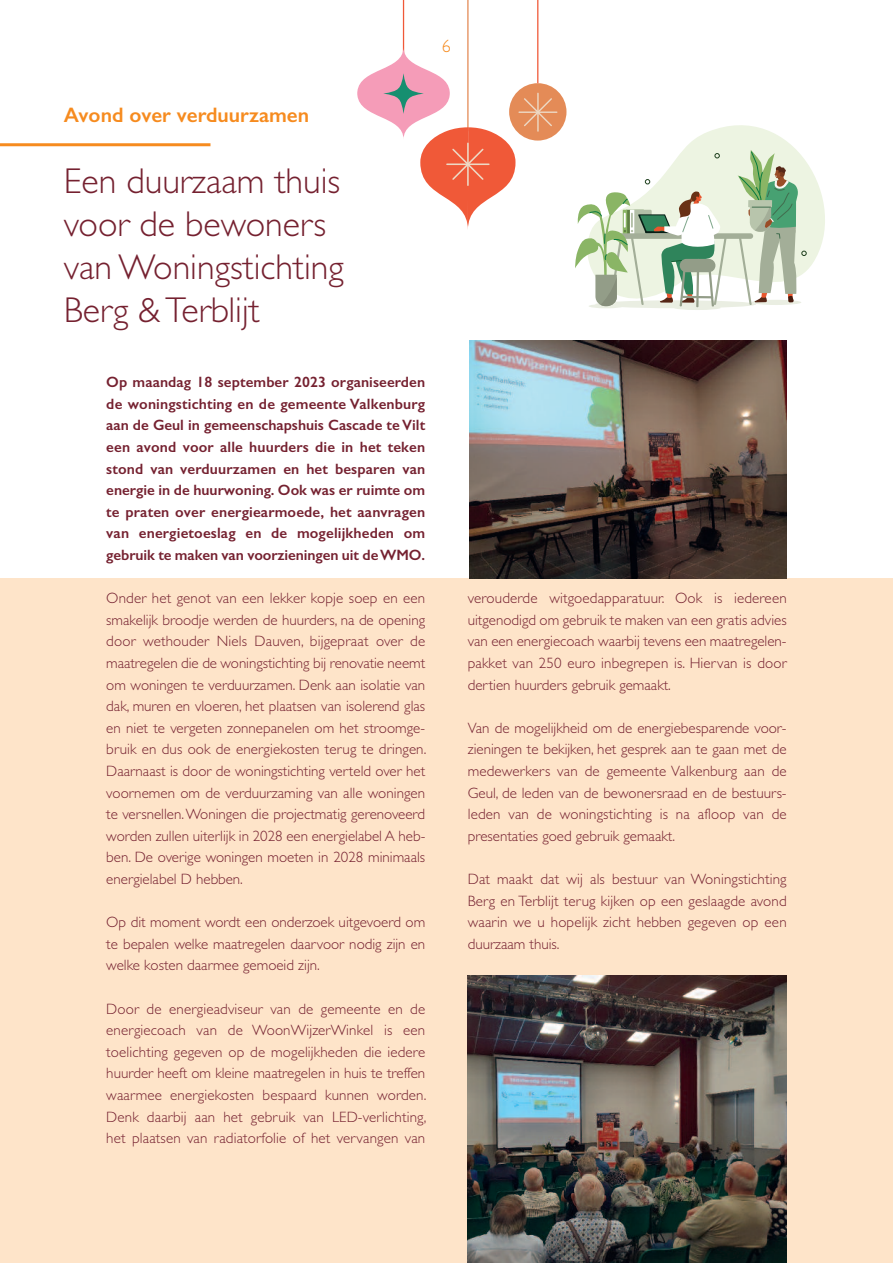
<style>
.page{position:relative;width:893px;height:1263px;background:#fff}
.page>*{position:absolute;margin:0;border:0;box-sizing:border-box;transform-origin:0 0}
.t1{font:300 36px/43.2px "Gill Sans";color:#752130}
.t2{font:600 21px "Gill Sans";color:#f68b1f}
.t3{font:300 18px "Gill Sans";color:#f68b1f}
.t4{font:300 15px/21.6px "Gill Sans";color:#752130;text-align:justify}
.t5{font:600 15px/21.6px "Gill Sans";letter-spacing:-.005em;color:#752130;text-align:justify}
</style>
<div class="page">
<div style="left:0;top:578px;width:893px;height:685px;background:#fee4c9"></div>
<hr style="left:0;top:143px;width:210px;height:3px;background:#f68b1f">
<img style="left:469px;top:341px;width:318px;height:237px">
<img style="left:468px;top:975px;width:319px;height:288px">
<svg style="left:591px;top:125px;width:234px;height:185px"></svg>
<svg style="left:715px;top:153px;width:5px;height:5px"></svg>
<svg style="left:645px;top:179px;width:5px;height:5px"></svg>
<div style="left:595px;top:300px;width:161px;height:8px;background:#eaeee2;border-radius:50%"></div>
<hr style="left:674px;top:306px;width:47px;height:4px;background:#eaeee2;border-radius:50%">
<div style="left:604px;top:233px;width:149px;height:6px;background:#a3ae98;border-radius:3px"></div>
<hr style="left:589px;top:304px;width:35px;height:4px;background:#eaeee2;border-radius:50%">
<svg style="left:738px;top:150px;width:68px;height:155px;background:#becfb6"></svg>
<svg style="left:575px;top:190px;width:152px;height:117px"></svg>
<hr style="left:467px;top:0;width:2px;height:131px;background:#e48b57">
<div style="left:509px;top:83px;width:57px;height:58px;background:#e48b57;border-radius:50%"></div>
<hr style="left:537px;top:0;width:1px;height:83px;background:#f05938">
<hr style="left:403px;top:0;width:1px;height:83px;background:#f05938">
<svg style="left:357px;top:47px;width:200px;height:182px"></svg>
<svg style="left:383px;top:73px;width:41px;height:41px"></svg>
<p class="t3" style="left:442px;top:35px;width:10px">6</p>
<h2 class="t2" style="left:64px;top:102px;width:247px">Avond over verduurzamen</h2>
<h1 class="t1" style="left:64px;top:159px;width:281px">Een duurzaam thuis voor de bewoners van Woningstichting<br>Berg &amp;Terblijt</h1>
<p class="t5" style="left:106px;top:371px;width:320px">Op maandag 18 september 2023 organiseerden de woningstichting en de gemeente Valkenburg aan de Geul in gemeenschapshuis Cascade te Vilt een avond voor alle huurders die in het teken stond van verduurzamen en het besparen van energie in de huurwoning. Ook was er ruimte om te praten over energiearmoede, het aanvragen van energietoeslag en de mogelijkheden om gebruik te maken van voorzieningen uit deWMO.</p>
<p class="t4" style="left:106px;top:587px;width:322px">Onder het genot van een lekker kopje soep en een smakelijk broodje werden de huurders, na de opening door wethouder Niels Dauven, bijgepraat over de maatregelen die de woningstichting bij renovatie neemt om woningen te verduurzamen. Denk aan isolatie van dak, muren en vloeren, het plaatsen van isolerend glas en niet te vergeten zonnepanelen om het stroomge&shy;bruik en dus ook de energiekosten terug te dringen.<br>Daarnaast is door de woningstichting verteld over het voornemen om de verduurzaming van alle woningen te versnellen.Woningen die projectmatig gerenoveerd worden zullen uiterlijk in 2028 een energielabel A heb&shy;ben. De overige woningen moeten in 2028 minimaals energielabel D hebben.</p>
<p class="t4" style="left:106px;top:911px;width:320px">Op dit moment wordt een onderzoek uitgevoerd om te bepalen welke maatregelen daarvoor nodig zijn en welke kosten daarmee gemoeid zijn.</p>
<p class="t4" style="left:106px;top:998px;width:322px">Door de energieadviseur van de gemeente en de energiecoach van de WoonWijzerWinkel is een toelichting gegeven op de mogelijkheden die iedere huurder heeft om kleine maatregelen in huis te treffen waarmee energiekosten bespaard kunnen worden.<br>Denk daarbij aan het gebruik van LED-verlichting, het plaatsen van radiatorfolie of het vervangen van</p>
<p class="t4" style="left:468px;top:587px;width:320px">verouderde witgoedapparatuur. Ook is iedereen uitgenodigd om gebruik te maken van een gratis advies van een energiecoach waarbij tevens een maatregelen&shy;pakket van 250 euro inbegrepen is. Hiervan is door dertien huurders gebruik gemaakt.</p>
<p class="t4" style="left:468px;top:717px;width:320px">Van de mogelijkheid om de energiebesparende voor&shy;zieningen te bekijken, het gesprek aan te gaan met de medewerkers van de gemeente Valkenburg aan de Geul, de leden van de bewonersraad en de bestuurs&shy;leden van de woningstichting is na afloop van de presentaties goed gebruik gemaakt.</p>
<p class="t4" style="left:468px;top:868px;width:320px">Dat maakt dat wij als bestuur van Woningstichting Berg en Terblijt terug kijken op een geslaagde avond waarin we u hopelijk zicht hebben gegeven op een duurzaam thuis.</p>
</div>
